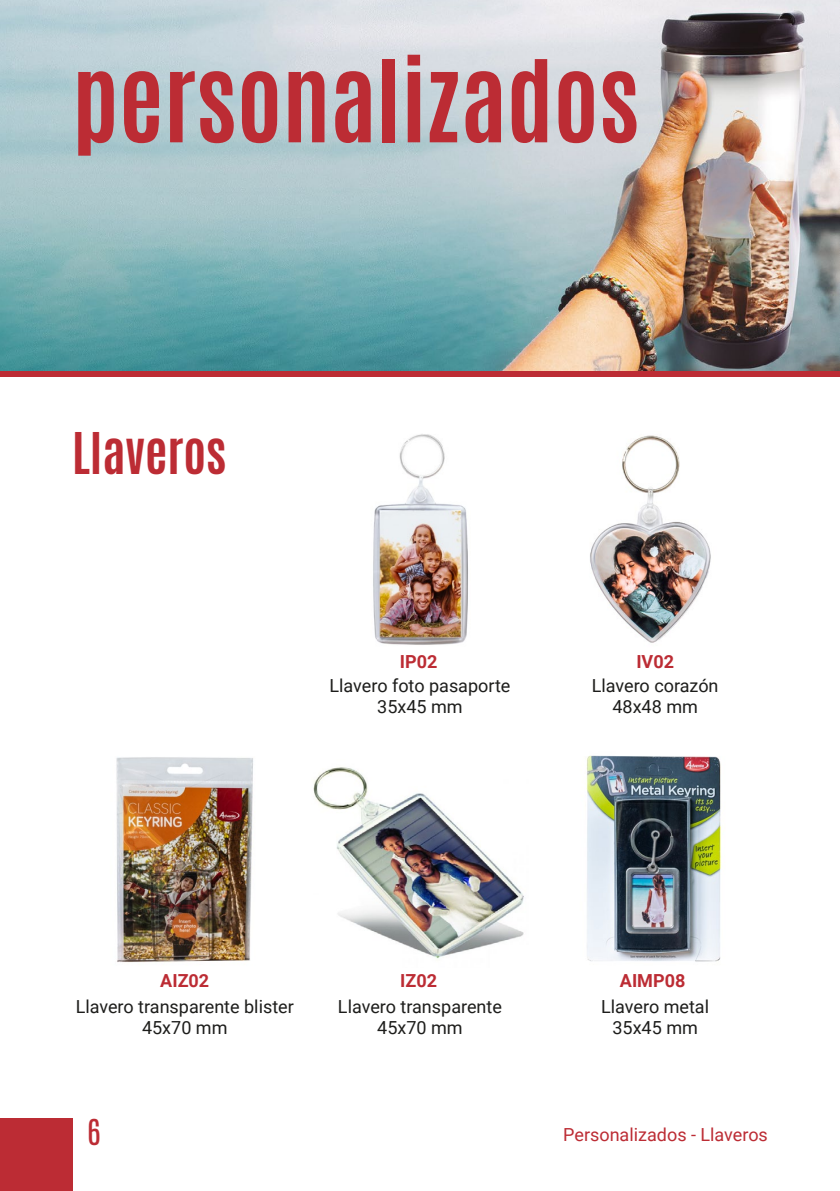
<style>
.page{position:relative;width:840px;height:1191px;background:#fff}
.page>*{position:absolute;margin:0;border:0;box-sizing:border-box;transform-origin:0 0}
.t1{font:700 96px "Antonio";color:#bc2c34}
.t2{font:700 48px "Antonio";color:#bc2c34}
.t3{font:30px "Antonio";color:#bc2c34}
.t4{font:18px/21.6px "Roboto";color:#1d1d1b;text-align:center}
.t5{font:18px "Roboto";color:#bc2c34}
.t6{font:700 18px "Roboto";color:#bc2c34}
</style>
<div class="page">
<div style="left:0;top:1119px;width:72px;height:72px;background:#bc2c34"></div>
<img style="left:0;top:0;width:839px;height:371px">
<img style="left:116px;top:757px;width:137px;height:205px">
<img style="left:586px;top:755px;width:136px;height:207px">
<img style="left:313px;top:767px;width:211px;height:192px">
<img style="left:590px;top:435px;width:121px;height:208px">
<img style="left:373px;top:434px;width:95px;height:211px">
<div style="left:0;top:371px;width:839px;height:6px;background:#bc2c34"></div>
<h1 class="t1" style="left:72px;top:29px;width:568px">personalizados</h1>
<h2 class="t2" style="left:72px;top:417px;width:156px">Llaveros</h2>
<p class="t6" style="left:399px;top:649px;width:39px">IP02</p>
<p class="t4" style="left:329px;top:674px;width:182px">Llavero foto pasaporte<br>35x45 mm</p>
<p class="t6" style="left:636px;top:649px;width:39px">IV02</p>
<p class="t4" style="left:591px;top:674px;width:128px">Llavero corazón<br>48x48 mm</p>
<p class="t6" style="left:160px;top:968px;width:50px">AIZ02</p>
<p class="t4" style="left:76px;top:994px;width:219px">Llavero transparente blister<br>45x70 mm</p>
<p class="t6" style="left:400px;top:968px;width:38px">IZ02</p>
<p class="t6" style="left:619px;top:968px;width:67px">AIMP08</p>
<p class="t4" style="left:338px;top:994px;width:165px">Llavero transparente<br>45x70 mm</p>
<p class="t4" style="left:601px;top:994px;width:109px">Llavero metal<br>35x45 mm</p>
<h3 class="t3" style="left:87px;top:1109px;width:15px">6</h3>
<p class="t5" style="left:563px;top:1121px;width:206px">Personalizados - Llaveros</p>
</div>
